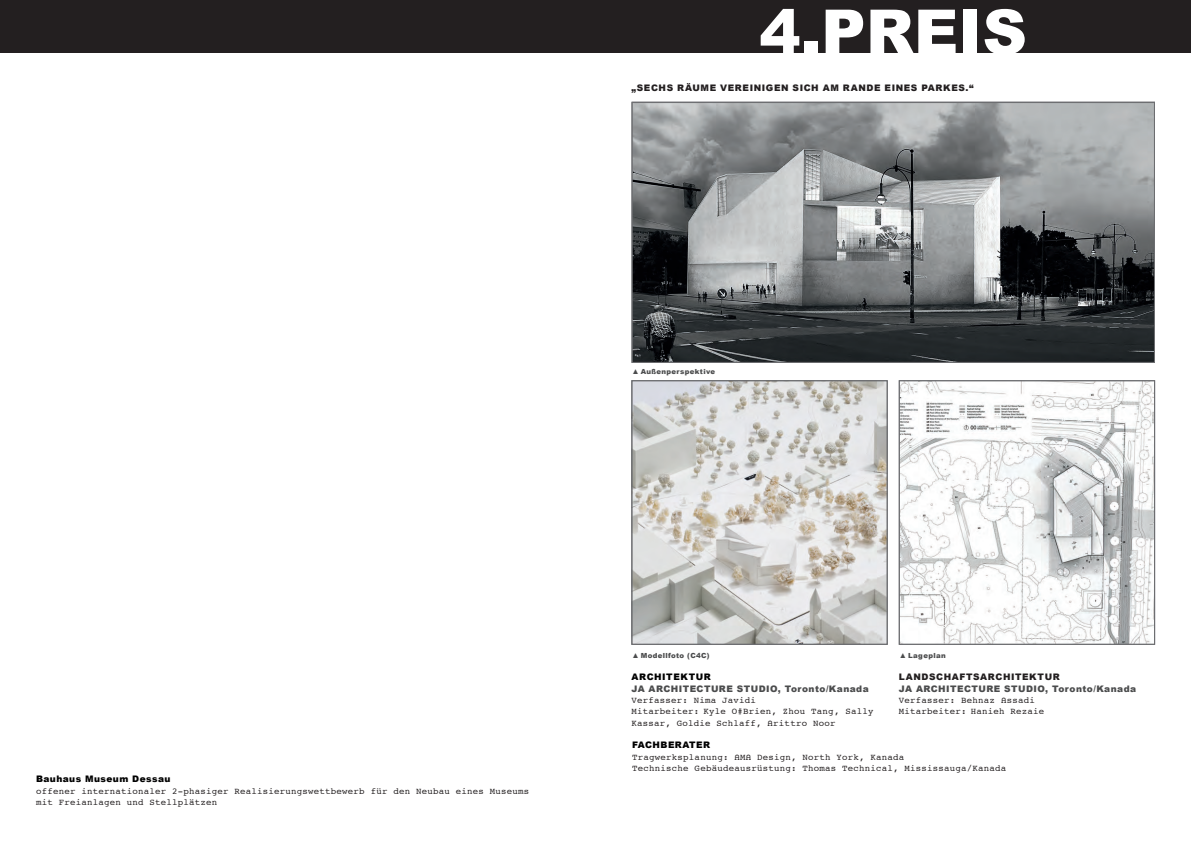
<style>
.page{position:relative;width:1191px;height:842px;background:#fff}
.page>*{position:absolute;margin:0;border:0;box-sizing:border-box;transform-origin:0 0}
.t1{font:900 61.7px "Arial";color:#fff}
.t2{font:9px/11.3px "Dessau Courier";letter-spacing:.03em;color:#231f20}
.t3{font:900 9px "Arial";letter-spacing:.05em;color:#4b4c4d}
.t4{font:900 9px "Arial";letter-spacing:.065em;color:#231f20}
.t5{font:900 9px "Arial";letter-spacing:.05em;color:#000}
.t6{font:900 7px "Arial";letter-spacing:.05em;color:#4b4c4d}
</style>
<div class="page">
<div style="left:0;top:0;width:1191px;height:53px;background:#231f20"></div>
<img style="left:633px;top:382px;width:252px;height:261px">
<img style="left:901px;top:382px;width:252px;height:261px">
<img style="left:633px;top:104px;width:520px;height:257px">
<div style="left:631px;top:380px;width:256px;height:265px;border:1px solid #6c6d70"></div>
<div style="left:899px;top:380px;width:256px;height:265px;border:1px solid #6c6d70"></div>
<div style="left:631px;top:102px;width:524px;height:261px;border:1px solid #6c6d70"></div>
<h1 class="t1" style="left:759px;top:-13px;width:269px">4.PREIS</h1>
<p class="t4" style="left:631px;top:81px;width:344px">„SECHS RÄUME VEREINIGEN SICH AM RANDE EINES PARKES.“</p>
<p class="t6" style="left:632px;top:367px;width:84px">▲ Außenperspektive</p>
<p class="t5" style="left:36px;top:773px;width:136px">Bauhaus Museum Dessau</p>
<p class="t2" style="left:36px;top:785px;width:495px">offener internationaler 2-phasiger Realisierungswettbewerb für den Neubau eines Museums mit Freianlagen und Stellplätzen</p>
<p class="t6" style="left:632px;top:650px;width:79px">▲ Modellfoto (C4C)</p>
<p class="t6" style="left:899px;top:650px;width:48px">▲ Lageplan</p>
<p class="t5" style="left:631px;top:671px;width:81px">ARCHITEKTUR</p>
<p class="t3" style="left:631px;top:682px;width:239px">JA ARCHITECTURE STUDIO, Toronto/Kanada</p>
<p class="t2" style="left:631px;top:695px;width:243px">Verfasser: Nima Javidi<br>Mitarbeiter: Kyle O#Brien, Zhou Tang, Sally<br>Kassar, Goldie Schlaff, Arittro Noor</p>
<p class="t5" style="left:632px;top:739px;width:79px">FACHBERATER</p>
<p class="t2" style="left:632px;top:751px;width:375px">Tragwerksplanung: AMA Design, North York, Kanada<br>Technische Gebäudeausrüstung: Thomas Technical, Mississauga/Kanada</p>
<p class="t4" style="left:899px;top:671px;width:162px">LANDSCHAFTSARCHITEKTUR</p>
<p class="t3" style="left:899px;top:682px;width:239px">JA ARCHITECTURE STUDIO, Toronto/Kanada</p>
<p class="t2" style="left:899px;top:695px;width:147px">Verfasser: Behnaz Assadi<br>Mitarbeiter: Hanieh Rezaie</p>
</div>
